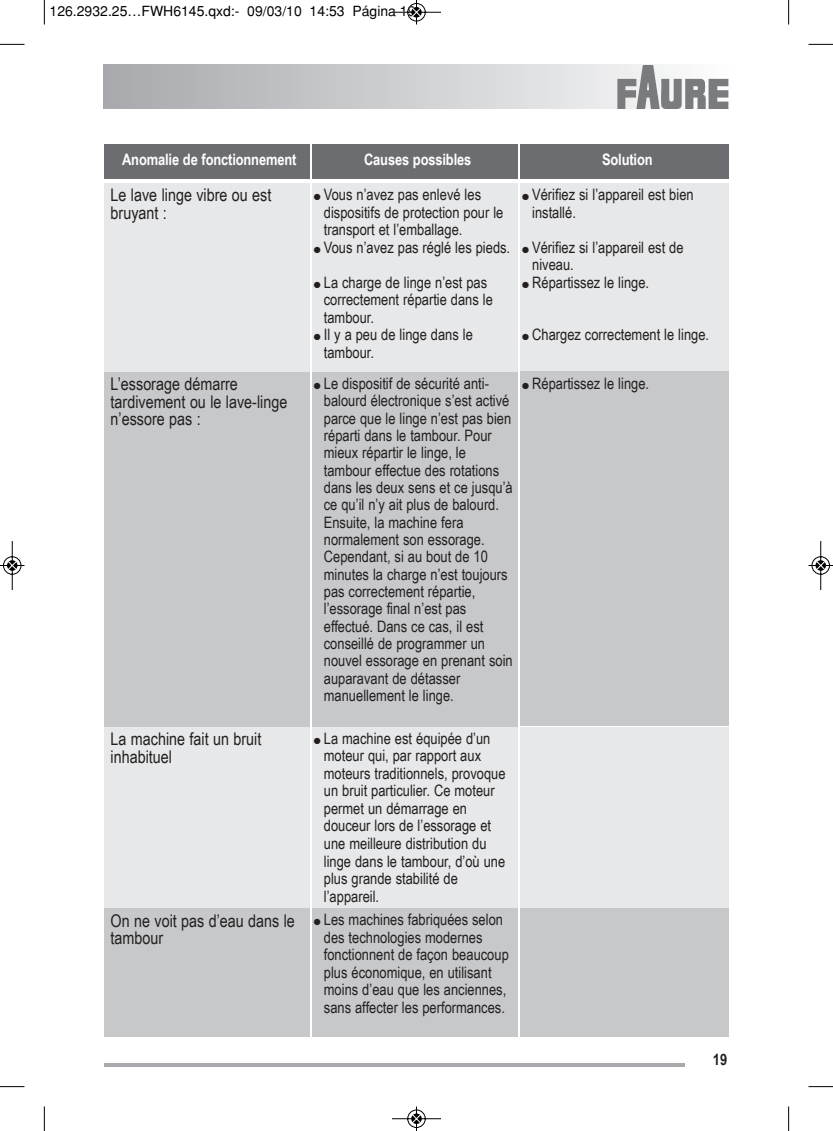
<style>
.page{position:relative;width:833px;height:1131px;background:#fff}
.page>*{position:absolute;margin:0;border:0;box-sizing:border-box;transform-origin:0 0}
.t1{font:17.5px/17.5px "Arial Narrow";color:#231f20}
.t2{font:15.75px/17.5px "Arial Narrow";color:#231f20}
.t3{font:700 15.75px "Arial Narrow";letter-spacing:-.01em;color:#fff}
.t4{font:700 15.75px "Arial Narrow";color:#231f20}
.t5{font:14px "Helvetica";color:#000}
</style>
<div class="page">
<svg style="left:104px;top:64px;width:625px;height:45px;background:#c9cacd"></svg>
<div style="left:104px;top:144px;width:206px;height:34px;background:#6c6d70"></div>
<div style="left:312px;top:144px;width:206px;height:34px;background:#6c6d70"></div>
<div style="left:521px;top:144px;width:208px;height:34px;background:#6c6d70"></div>
<div style="left:104px;top:183px;width:206px;height:189px;background:#e7e8e9"></div>
<div style="left:312px;top:183px;width:206px;height:189px;background:#e7e8e9"></div>
<div style="left:520px;top:183px;width:209px;height:189px;background:#e7e8e9"></div>
<div style="left:104px;top:372px;width:206px;height:354px;background:#c7c8ca"></div>
<div style="left:312px;top:372px;width:206px;height:354px;background:#c7c8ca"></div>
<div style="left:520px;top:372px;width:209px;height:354px;background:#c7c8ca"></div>
<div style="left:104px;top:727px;width:206px;height:181px;background:#e7e8e9"></div>
<div style="left:312px;top:727px;width:206px;height:181px;background:#e7e8e9"></div>
<div style="left:520px;top:727px;width:209px;height:181px;background:#e7e8e9"></div>
<div style="left:104px;top:908px;width:206px;height:129px;background:#c7c8ca"></div>
<div style="left:312px;top:908px;width:206px;height:129px;background:#c7c8ca"></div>
<div style="left:520px;top:908px;width:209px;height:129px;background:#c7c8ca"></div>
<svg style="left:617px;top:65px;width:111px;height:44px"></svg>
<hr style="left:104px;top:1063px;width:580px;height:3px;background:#a8a9ad">
<svg style="left:44px;top:0;width:1px;height:25px"></svg>
<svg style="left:0;top:44px;width:24px;height:1px"></svg>
<svg style="left:788px;top:0;width:1px;height:25px"></svg>
<svg style="left:808px;top:44px;width:25px;height:1px"></svg>
<svg style="left:44px;top:1106px;width:1px;height:24px"></svg>
<svg style="left:0;top:1086px;width:24px;height:1px"></svg>
<svg style="left:788px;top:1106px;width:1px;height:24px"></svg>
<svg style="left:808px;top:1086px;width:25px;height:1px"></svg>
<svg style="left:392px;top:0;width:49px;height:25px"></svg>
<svg style="left:392px;top:1106px;width:49px;height:24px"></svg>
<svg style="left:0;top:541px;width:25px;height:49px"></svg>
<svg style="left:808px;top:541px;width:25px;height:49px"></svg>
<p class="t5" style="left:50px;top:3px;width:367px">126.2932.25…FWH6145.qxd:- 09/03/10 14:53 Página 19</p>
<p class="t3" style="left:122px;top:150px;width:176px">Anomalie de fonctionnement</p>
<p class="t3" style="left:364px;top:150px;width:109px">Causes possibles</p>
<p class="t3" style="left:602px;top:150px;width:52px">Solution</p>
<p class="t1" style="left:111px;top:186px;width:162px">Le lave linge vibre ou est bruyant :</p>
<p class="t2" style="left:324px;top:186px;width:181px;text-indent:-10px">● Vous n’avez pas enlevé les dispositifs de protection pour le transport et l’emballage.</p>
<p class="t2" style="left:314px;top:238px;width:198px">● Vous n’avez pas réglé les pieds.</p>
<p class="t2" style="left:324px;top:273px;width:171px;text-indent:-10px">● La charge de linge n’est pas correctement répartie dans le tambour.</p>
<p class="t2" style="left:324px;top:326px;width:151px;text-indent:-10px">● Il y a peu de linge dans le tambour.</p>
<p class="t2" style="left:532px;top:185px;width:163px;text-indent:-10px">● Vérifiez si l’appareil est bien installé.</p>
<p class="t2" style="left:532px;top:238px;width:153px;text-indent:-10px">● Vérifiez si l’appareil est de niveau.</p>
<p class="t2" style="left:522px;top:273px;width:128px">● Répartissez le linge.</p>
<p class="t2" style="left:522px;top:325px;width:188px">● Chargez correctement le linge.</p>
<p class="t1" style="left:111px;top:375px;width:178px">L’essorage démarre tardivement ou le lave-linge n’essore pas :</p>
<p class="t2" style="left:324px;top:374px;width:190px;text-indent:-10px">● Le dispositif de sécurité anti&shy;balourd électronique s’est activé parce que le linge n’est pas bien réparti dans le tambour. Pour mieux répartir le linge, le tambour effectue des rotations dans les deux sens et ce jusqu’à ce qu’il n’y ait plus de balourd.<br>Ensuite, la machine fera normalement son essorage.<br>Cependant, si au bout de 10 minutes la charge n’est toujours pas correctement répartie, l’essorage final n’est pas effectué. Dans ce cas, il est conseillé de programmer un nouvel essorage en prenant soin auparavant de détasser manuellement le linge.</p>
<p class="t2" style="left:522px;top:374px;width:128px">● Répartissez le linge.</p>
<p class="t1" style="left:111px;top:730px;width:152px">La machine fait un bruit inhabituel</p>
<p class="t2" style="left:324px;top:729px;width:183px;text-indent:-10px">● La machine est équipée d’un moteur qui, par rapport aux moteurs traditionnels, provoque un bruit particulier. Ce moteur permet un démarrage en douceur lors de l’essorage et une meilleure distribution du linge dans le tambour, d’où une plus grande stabilité de l’appareil.</p>
<p class="t1" style="left:111px;top:911px;width:186px">On ne voit pas d’eau dans le tambour</p>
<p class="t2" style="left:324px;top:910px;width:186px;text-indent:-10px">● Les machines fabriquées selon des technologies modernes fonctionnent de façon beaucoup plus économique, en utilisant moins d’eau que les anciennes, sans affecter les performances.</p>
<p class="t4" style="left:713px;top:1050px;width:16px">19</p>
</div>
